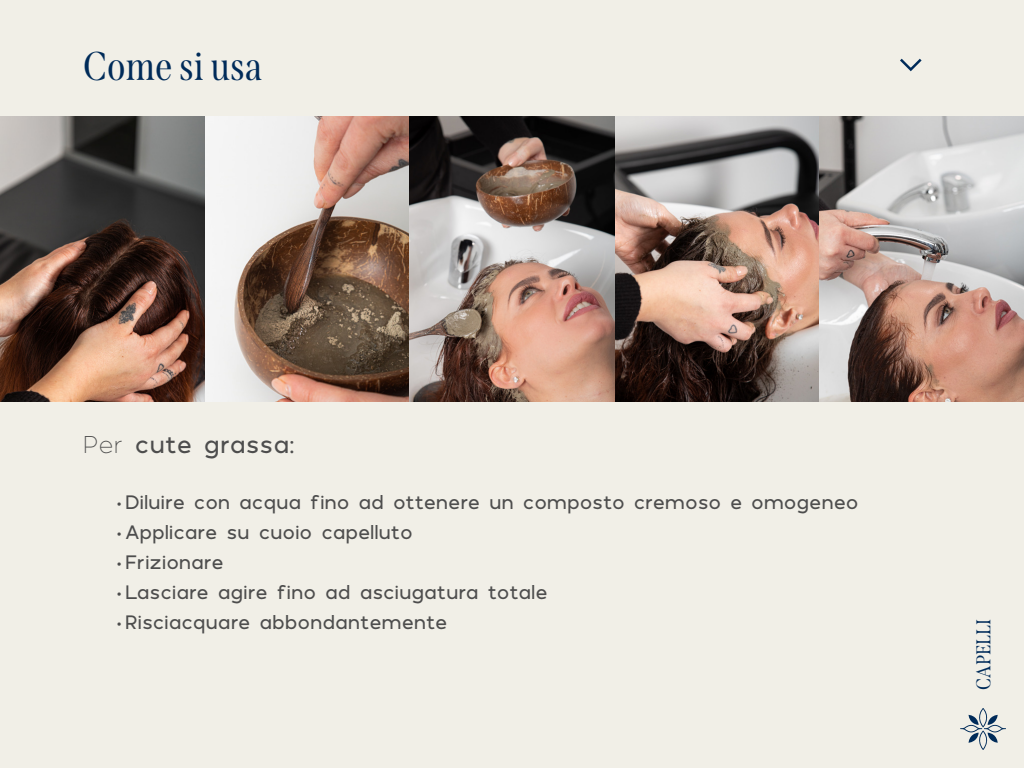
<style>
.page{position:relative;width:1024px;height:768px;background:#f1efe7}
.page>*{position:absolute;margin:0;border:0;box-sizing:border-box;transform-origin:0 0}
.t1{font:condensed 40px "Span";color:#002b59}
.t2{font:25px "Polly";color:#4d4d4d}
.t3{font:20px "Polly";letter-spacing:-.01em;color:#4d4d4d}
.t4{font:condensed 20px "Span";color:#002b59}
.s1{font-weight:300}
</style>
<div class="page">
<svg style="left:960px;top:708px;width:46px;height:42px"></svg>
<img style="left:0;top:117px;width:1024px;height:285px">
<svg style="left:900px;top:58px;width:22px;height:14px"></svg>
<h1 class="t1" style="left:83px;top:42px;width:181px">Come si usa</h1>
<p class="t2" style="left:83px;top:429px;width:213px"><span class="s1">Per</span> cute grassa:</p>
<p class="t3" style="left:116px;top:489px;width:744px">•Diluire con acqua fino ad ottenere un composto cremoso e omogeneo</p>
<p class="t3" style="left:116px;top:519px;width:298px">•Applicare su cuoio capelluto</p>
<p class="t3" style="left:116px;top:549px;width:109px">•Frizionare</p>
<p class="t3" style="left:116px;top:579px;width:433px">•Lasciare agire fino ad asciugatura totale</p>
<p class="t3" style="left:116px;top:609px;width:333px">•Risciacquare abbondantemente</p>
<p class="t4" style="left:972px;top:690px;width:72px;rotate:-90deg">CAPELLI</p>
</div>
